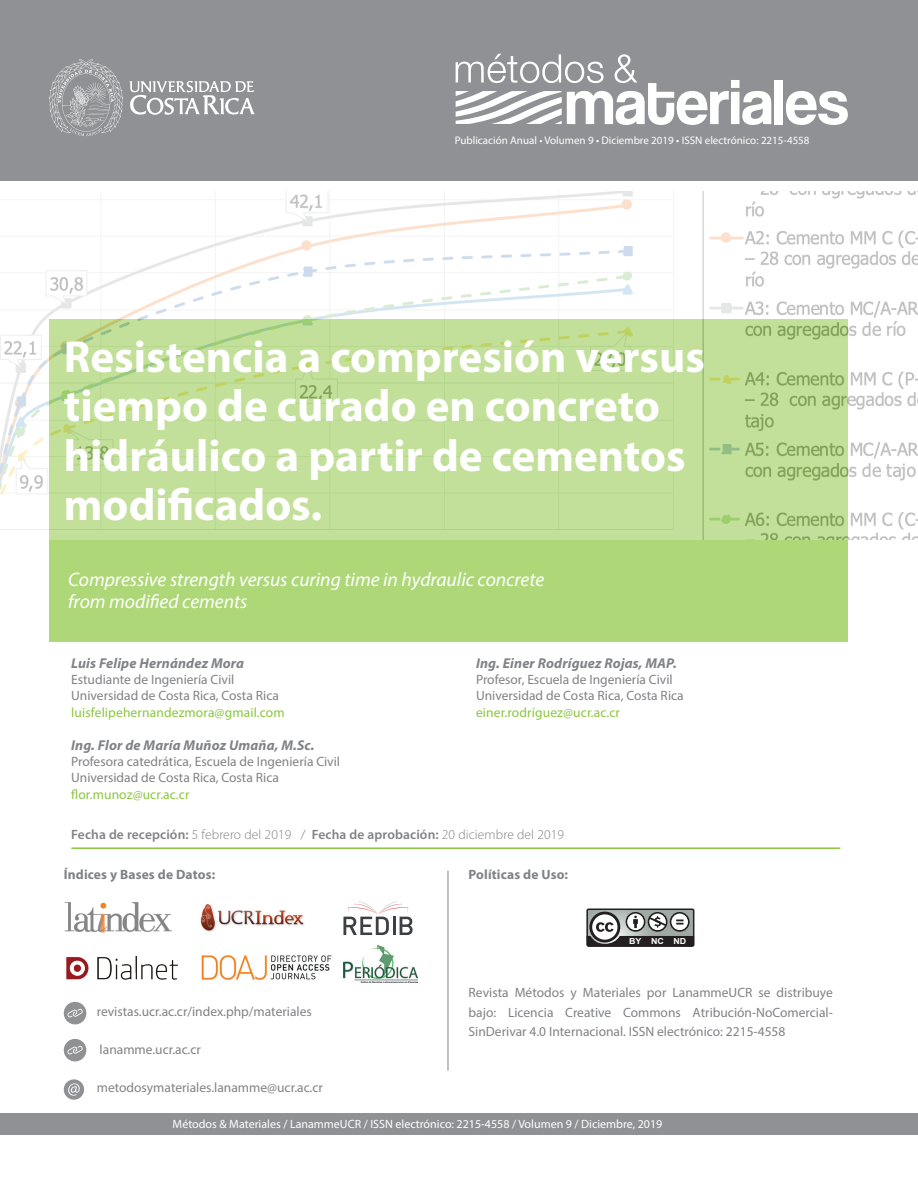
<style>
.page{position:relative;width:918px;height:1188px;background:#fff}
.page>*{position:absolute;margin:0;border:0;box-sizing:border-box;transform-origin:0 0}
.t1{font:700 45px/49.5px "Myriad Pro";color:#fff}
.t2{font:italic 19.5px/22.5px "Myriad Pro";color:#fff}
.t3{font:italic 700 14.25px "Myriad Pro";letter-spacing:.01em;color:#808285}
.t4{font:13.5px/16.2px "Myriad Pro";color:#808285}
.t5{font:13.5px "Myriad Pro";letter-spacing:.01em;color:#8bc63e}
.t6{font:600 13.5px "Myriad Pro";letter-spacing:.01em;color:#808285}
.t7{font:700 13.5px "Myriad Pro";letter-spacing:.01em;color:#808285}
.t8{font:12px "Myriad Pro";color:#fff}
.t9{font:10.95px "Myriad Pro";color:#fff}
.t10{font:700 8.25px "Arial";color:#fff;scale:1.07 1}
.s1{font-weight:300}
</style>
<div class="page">
<div style="left:0;top:0;width:918px;height:180px;background:#8f9194"></div>
<div style="left:49px;top:319px;width:799px;height:322px;background:#aed778"></div>
<svg style="left:130px;top:81px;width:125px;height:34px"></svg>
<svg style="left:49px;top:59px;width:74px;height:77px"></svg>
<div style="left:64px;top:1002px;width:22px;height:22px;background:#8f9194;border-radius:50%"></div>
<svg style="left:67px;top:1009px;width:16px;height:8px"></svg>
<div style="left:64px;top:1039px;width:22px;height:22px;background:#8f9194;border-radius:50%"></div>
<svg style="left:67px;top:1046px;width:16px;height:8px"></svg>
<div style="left:64px;top:1079px;width:20px;height:21px;background:#8f9194;border-radius:50%"></div>
<svg style="left:68px;top:1083px;width:12px;height:13px"></svg>
<hr style="left:448px;top:871px;width:1px;height:200px;background:#808285">
<div style="left:775px;top:80px;width:8px;height:44px;background:#fff"></div>
<svg style="left:786px;top:91px;width:62px;height:34px"></svg>
<svg style="left:456px;top:54px;width:315px;height:71px"></svg>
<div style="left:586px;top:909px;width:108px;height:38px;border:2px solid #231f20"></div>
<svg style="left:586px;top:912px;width:109px;height:35px"></svg>
<svg style="left:343px;top:901px;width:70px;height:34px"></svg>
<img style="left:66px;top:956px;width:112px;height:24px">
<img style="left:201px;top:955px;width:131px;height:25px">
<img style="left:200px;top:904px;width:104px;height:28px">
<img style="left:64px;top:902px;width:108px;height:31px">
<img style="left:343px;top:945px;width:75px;height:38px">
<div style="left:0;top:1114px;width:918px;height:21px;background:#8f9194"></div>
<img style="left:0;top:191px;width:918px;height:348px">
<hr style="left:71px;top:847px;width:769px;height:2px;background:#8bc63e">
<p class="t9" style="left:455px;top:134px;width:356px">Publicación Anual • Volumen 9 • Diciembre 2019 • ISSN electrónico: 2215-4558</p>
<h1 class="t1" style="left:64px;top:330px;width:643px">Resistencia a compresión versus tiempo de curado en concreto hidráulico a partir de cementos modificados.</h1>
<h2 class="t2" style="left:68px;top:567px;width:478px">Compressive strength versus curing time in hydraulic concrete from modified cements</h2>
<p class="t3" style="left:71px;top:654px;width:174px">Luis Felipe Hernández Mora</p>
<p class="t4" style="left:71px;top:671px;width:209px">Estudiante de Ingeniería Civil<br>Universidad de Costa Rica, Costa Rica</p>
<p class="t5" style="left:71px;top:704px;width:215px">luisfelipehernandezmora@gmail.com</p>
<p class="t3" style="left:71px;top:736px;width:245px">Ing. Flor de María Muñoz Umaña, M.Sc.</p>
<p class="t4" style="left:71px;top:753px;width:270px">Profesora catedrática, Escuela de Ingeniería Civil<br>Universidad de Costa Rica, Costa Rica</p>
<p class="t5" style="left:71px;top:786px;width:120px">flor.munoz@ucr.ac.cr</p>
<p class="t3" style="left:476px;top:654px;width:202px">Ing. Einer Rodríguez Rojas, MAP.</p>
<p class="t4" style="left:476px;top:671px;width:209px">Profesor, Escuela de Ingeniería Civil<br>Universidad de Costa Rica, Costa Rica</p>
<p class="t5" style="left:476px;top:704px;width:145px">einer.rodríguez@ucr.ac.cr</p>
<p class="t6" style="left:71px;top:826px;width:494px">Fecha de recepción: <span class="s1">5 febrero del 2019 /</span> Fecha de aprobación: <span class="s1">20 diciembre del 2019</span></p>
<p class="t7" style="left:64px;top:865px;width:153px">Índices y Bases de Datos:</p>
<p class="t4" style="left:97px;top:1003px;width:217px">revistas.ucr.ac.cr/index.php/materiales</p>
<p class="t4" style="left:100px;top:1041px;width:103px">lanamme.ucr.ac.cr</p>
<p class="t4" style="left:97px;top:1079px;width:228px">metodosymateriales.lanamme@ucr.ac.cr</p>
<p class="t7" style="left:469px;top:865px;width:101px">Políticas de Uso:</p>
<p class="t10" style="left:629px;top:936px;width:55px">BY NC ND</p>
<p class="t4" style="left:469px;top:983px;width:366px;line-height:19.5px;text-align:justify">Revista Métodos y Materiales por LanammeUCR se distribuye bajo: Licencia Creative Commons Atribución-NoComercial-SinDerivar 4.0 Internacional. ISSN electrónico: 2215-4558</p>
<p class="t8" style="left:173px;top:1117px;width:491px">Métodos &amp; Materiales / LanammeUCR / ISSN electrónico: 2215-4558 / Volumen 9 / Diciembre, 2019</p>
</div>
